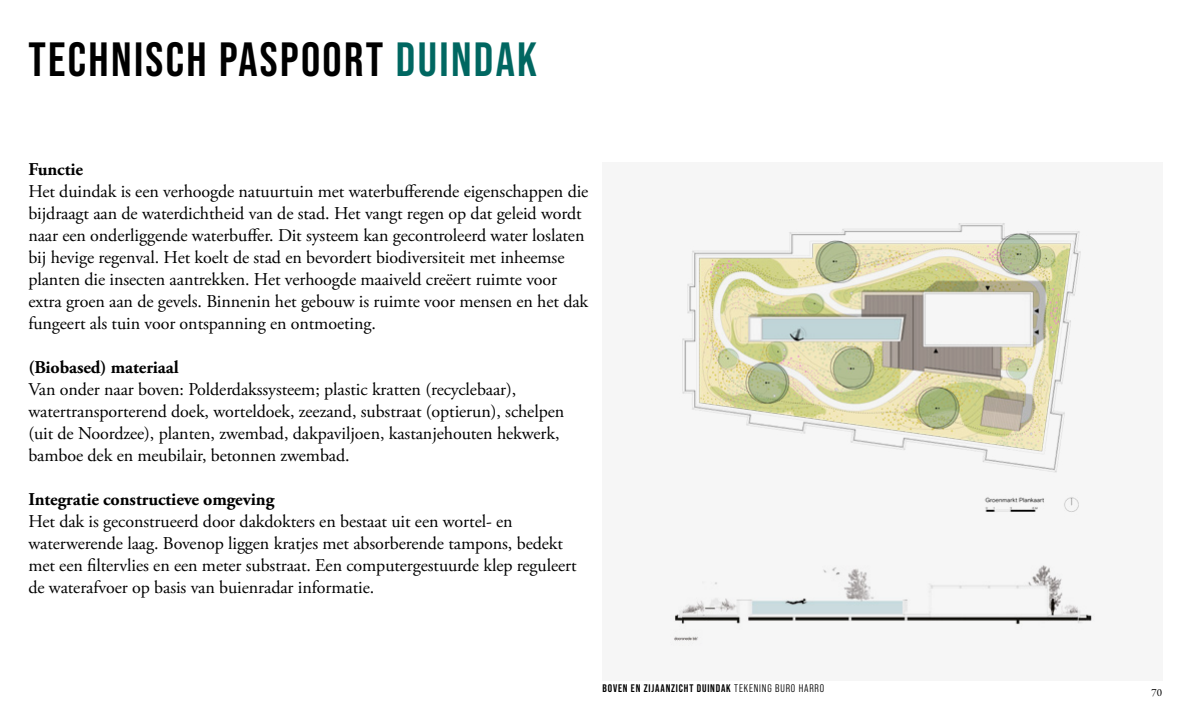
<style>
.page{position:relative;width:1191px;height:709px;background:#fff}
.page>*{position:absolute;margin:0;border:0;box-sizing:border-box;transform-origin:0 0}
.t1{font:700 48px "Bebas Neue Pro";letter-spacing:.05em;color:#000}
.t2{font:18px/22px "Adobe Garamond Pro";letter-spacing:-.005em;color:#000}
.t3{font:700 18px "Adobe Garamond Pro";letter-spacing:-.005em;color:#000}
.t4{font:700 11px "Bebas Neue Pro";letter-spacing:.075em;color:#000}
.t5{font:11px "Garamond Premr Pro";color:#000}
.s1{color:#006761}
.s2{font-family:"Bebas Neue Pro Middle";font-weight:400}
</style>
<div class="page">
<div style="left:602px;top:162px;width:560px;height:518px;background:#f6f6f6"></div>
<img style="left:682px;top:223px;width:399px;height:279px">
<img style="left:674px;top:502px;width:418px;height:139px">
<h1 class="t1" style="left:28px;top:32px;width:510px">TECHNISCH PASPOORT <span class="s1">DUINDAK</span></h1>
<p class="t3" style="left:28px;top:158px;width:56px">Functie</p>
<p class="t2" style="left:28px;top:181px;width:561px">Het duindak is een verhoogde natuurtuin met waterbufferende eigenschappen die bijdraagt aan de waterdichtheid van de stad. Het vangt regen op dat geleid wordt naar een onderliggende waterbuffer. Dit systeem kan gecontroleerd water loslaten bij hevige regenval. Het koelt de stad en bevordert biodiversiteit met inheemse planten die insecten aantrekken. Het verhoogde maaiveld creëert ruimte voor extra groen aan de gevels. Binnenin het gebouw is ruimte voor mensen en het dak fungeert als tuin voor ontspanning en ontmoeting.</p>
<p class="t3" style="left:28px;top:356px;width:152px">(Biobased) materiaal</p>
<p class="t2" style="left:28px;top:379px;width:537px">Van onder naar boven: Polderdakssysteem; plastic kratten (recyclebaar), watertransporterend doek, worteldoek, zeezand, substraat (optierun), schelpen (uit de Noordzee), planten, zwembad, dakpaviljoen, kastanjehouten hekwerk, bamboe dek en meubilair, betonnen zwembad.</p>
<p class="t3" style="left:28px;top:488px;width:247px">Integratie constructieve omgeving</p>
<p class="t2" style="left:28px;top:510px;width:550px">Het dak is geconstrueerd door dakdokters en bestaat uit een wortel- en waterwerende laag. Bovenop liggen kratjes met absorberende tampons, bedekt met een filtervlies en een meter substraat. Een computergestuurde klep reguleert de waterafvoer op basis van buienradar informatie.</p>
<p class="t4" style="left:602px;top:681px;width:223px">BOVEN EN ZIJAANZICHT DUINDAK <span class="s2">TEKENING BURO HARRO</span></p>
<p class="t5" style="left:1151px;top:686px;width:12px">70</p>
</div>
